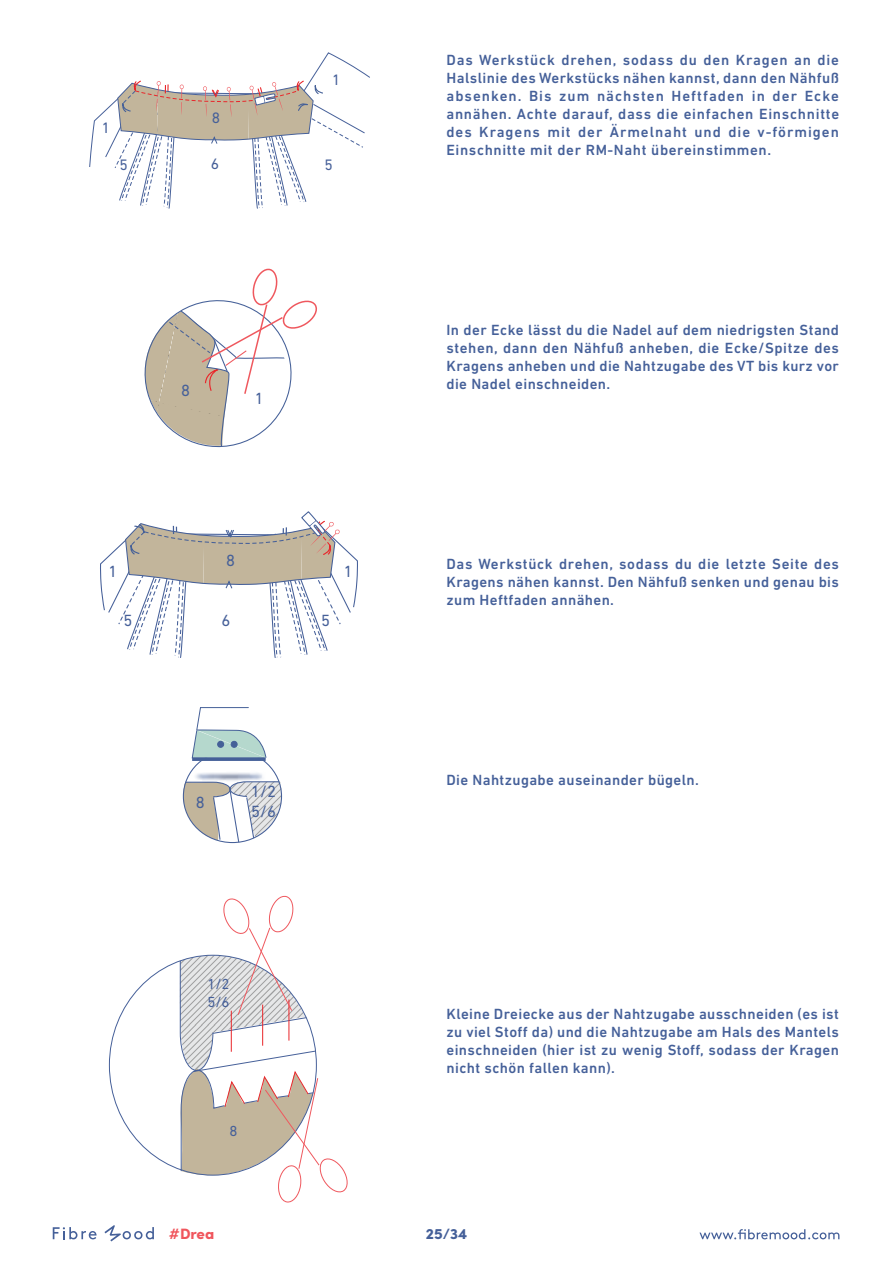
<style>
.page{position:relative;width:893px;height:1263px;background:#fff}
.page>*{position:absolute;margin:0;border:0;box-sizing:border-box;transform-origin:0 0}
.t1{font:16.5px/19.8px "DIN Next LT Pro";color:#466099}
.t2{font:15.45px "DIN Next LT Pro";color:#466099}
.t3{font:500 15px/18px "DIN Next LT Pro";letter-spacing:.025em;color:#456099;text-align:justify}
.t4{font:900 15px "Sofia Pro";color:#f0565d}
.t5{font:900 15px "Sofia Pro";color:#456099}
.t6{font:14.85px/17.9px "DIN Next LT Pro";color:#466099}
</style>
<div class="page">
<svg style="left:699px;top:1229px;width:140px;height:10px"></svg>
<svg style="left:53px;top:1227px;width:44px;height:12px"></svg>
<svg style="left:104px;top:1225px;width:50px;height:16px"></svg>
<svg style="left:89px;top:52px;width:281px;height:157px"></svg>
<svg style="left:144px;top:268px;width:173px;height:180px"></svg>
<svg style="left:100px;top:511px;width:258px;height:147px"></svg>
<svg style="left:199px;top:831px;width:67px;height:12px"></svg>
<svg style="left:198px;top:707px;width:51px;height:13px"></svg>
<img style="left:182px;top:720px;width:101px;height:111px">
<svg style="left:179px;top:895px;width:169px;height:308px"></svg>
<p class="t2" style="left:102px;top:119px;width:10px">1</p>
<p class="t2" style="left:212px;top:108px;width:10px">8</p>
<p class="t2" style="left:332px;top:71px;width:10px">1</p>
<p class="t2" style="left:211px;top:155px;width:10px">6</p>
<p class="t2" style="left:120px;top:155px;width:10px">5</p>
<p class="t2" style="left:324px;top:155px;width:10px">5</p>
<p class="t1" style="left:181px;top:380px;width:10px">8</p>
<p class="t1" style="left:255px;top:389px;width:10px">1</p>
<p class="t1" style="left:109px;top:561px;width:10px">1</p>
<p class="t1" style="left:226px;top:550px;width:10px">8</p>
<p class="t1" style="left:124px;top:610px;width:10px">5</p>
<p class="t1" style="left:221px;top:610px;width:10px">6</p>
<p class="t1" style="left:321px;top:610px;width:10px">5</p>
<p class="t1" style="left:344px;top:561px;width:10px">1</p>
<p class="t1" style="left:196px;top:792px;width:10px">8</p>
<p class="t1" style="left:251px;top:781px;width:26px">1/2<br>5/6</p>
<p class="t6" style="left:207px;top:975px;width:24px">1/2<br>5/6</p>
<p class="t6" style="left:229px;top:1122px;width:10px">8</p>
<p class="t3" style="left:446px;top:51px;width:394px">Das Werkstück drehen, sodass du den Kragen an die Halslinie des Werkstücks nähen kannst, dann den Nähfuß absenken. Bis zum nächsten Heftfaden in der Ecke annähen. Achte darauf, dass die einfachen Einschnitte des Kragens mit der Ärmelnaht und die v-förmigen Einschnitte mit der RM-Naht übereinstimmen.</p>
<p class="t3" style="left:446px;top:321px;width:394px">In der Ecke lässt du die Nadel auf dem niedrigsten Stand stehen, dann den Nähfuß anheben, die Ecke/Spitze des Kragens anheben und die Nahtzugabe des VT bis kurz vor die Nadel einschneiden.</p>
<p class="t3" style="left:446px;top:555px;width:394px">Das Werkstück drehen, sodass du die letzte Seite des Kragens nähen kannst. Den Nähfuß senken und genau bis zum Heftfaden annähen.</p>
<p class="t3" style="left:446px;top:771px;width:254px">Die Nahtzugabe auseinander bügeln.</p>
<p class="t3" style="left:446px;top:1005px;width:394px">Kleine Dreiecke aus der Nahtzugabe ausschneiden (es ist zu viel Stoff da) und die Nahtzugabe am Hals des Mantels einschneiden (hier ist zu wenig Stoff, sodass der Kragen nicht schön fallen kann).</p>
<p class="t4" style="left:169px;top:1222px;width:47px">#Drea</p>
<p class="t5" style="left:426px;top:1222px;width:43px">25/34</p>
</div>
